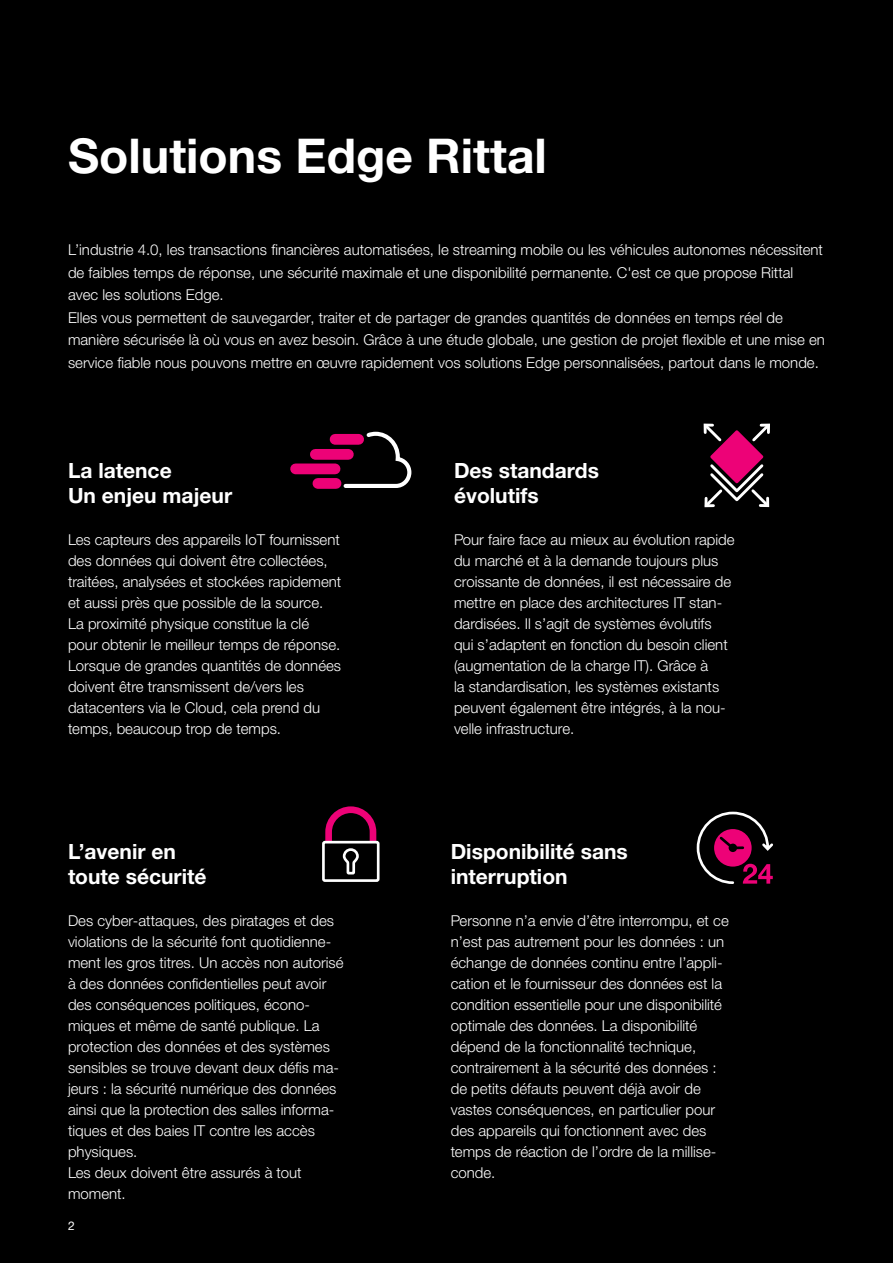
<style>
.page{position:relative;width:893px;height:1263px;background:#000}
.page>*{position:absolute;margin:0;border:0;box-sizing:border-box;transform-origin:0 0}
.t1{font:700 48px "Neue Helvetica For Rittal";color:#fff}
.t2{font:700 21px/25.5px "Neue Helvetica For Rittal";color:#fff}
.t3{font:300 15px/21px "Neue Helvetica For Rittal";color:#fff}
.t4{font:12px "Neue Helvetica For Rittal";color:#fff}
</style>
<div class="page">
<svg style="left:322px;top:810px;width:58px;height:72px"></svg>
<svg style="left:696px;top:811px;width:77px;height:73px"></svg>
<div style="left:729px;top:844px;width:8px;height:8px;background:#000;border-radius:50%"></div>
<svg style="left:341px;top:431px;width:71px;height:57px"></svg>
<div style="left:315px;top:449px;width:33px;height:11px;background:#ed0277"></div>
<div style="left:335px;top:434px;width:24px;height:11px;background:#ed0277"></div>
<div style="left:318px;top:478px;width:18px;height:11px;background:#ed0277"></div>
<div style="left:296px;top:463px;width:39px;height:11px;background:#ed0277"></div>
<svg style="left:703px;top:423px;width:67px;height:85px"></svg>
<h1 class="t1" style="left:68px;top:126px;width:480px">Solutions Edge Rittal</h1>
<p class="t3" style="left:68px;top:238px;width:758px;line-height:22.5px">L’industrie 4.0, les transactions financières automatisées, le streaming mobile ou les véhicules autonomes nécessitent de faibles temps de réponse, une sécurité maximale et une disponibilité permanente. C'est ce que propose Rittal avec les solutions Edge.<br>Elles vous permettent de sauvegarder, traiter et de partager de grandes quantités de données en temps réel de manière sécurisée là où vous en avez besoin. Grâce à une étude globale, une gestion de projet flexible et une mise en service fiable nous pouvons mettre en œuvre rapidement vos solutions Edge personnalisées, partout dans le monde.</p>
<h2 class="t2" style="left:68px;top:457px;width:166px">La latence<br>Un enjeu majeur</h2>
<p class="t3" style="left:68px;top:529px;width:275px">Les capteurs des appareils IoT fournissent des données qui doivent être collectées, traitées, analysées et stockées rapidement et aussi près que possible de la source.<br>La proximité physique constitue la clé pour obtenir le meilleur temps de réponse.<br>Lorsque de grandes quantités de données doivent être transmissent de/vers les datacenters via le Cloud, cela prend du temps, beaucoup trop de temps.</p>
<h2 class="t2" style="left:68px;top:838px;width:140px">L’avenir en toute sécurité</h2>
<p class="t3" style="left:68px;top:910px;width:277px">Des cyber-attaques, des piratages et des violations de la sécurité font quotidienne&shy;ment les gros titres. Un accès non autorisé à des données confidentielles peut avoir des conséquences politiques, écono&shy;miques et même de santé publique. La protection des données et des systèmes sensibles se trouve devant deux défis ma&shy;jeurs : la sécurité numérique des données ainsi que la protection des salles informa&shy;tiques et des baies IT contre les accès physiques.<br>Les deux doivent être assurés à tout moment.</p>
<p class="t4" style="left:68px;top:1218px;width:8px">2</p>
<h2 class="t2" style="left:454px;top:457px;width:146px">Des standards évolutifs</h2>
<p class="t3" style="left:454px;top:529px;width:282px">Pour faire face au mieux au évolution rapide du marché et à la demande toujours plus croissante de données, il est nécessaire de mettre en place des architectures IT stan&shy;dardisées. Il s’agit de systèmes évolutifs qui s’adaptent en fonction du besoin client (augmentation de la charge IT). Grâce à<br>la standardisation, les systèmes existants peuvent également être intégrés, à la nou&shy;velle infrastructure.</p>
<h2 class="t2" style="left:451px;top:838px;width:179px">Disponibilité sans interruption</h2>
<p class="t3" style="left:451px;top:910px;width:280px">Personne n’a envie d’être interrompu, et ce n’est pas autrement pour les données : un échange de données continu entre l’appli&shy;cation et le fournisseur des données est la condition essentielle pour une disponibilité optimale des données. La disponibilité dépend de la fonctionnalité technique, contrairement à la sécurité des données : de petits défauts peuvent déjà avoir de vastes conséquences, en particulier pour des appareils qui fonctionnent avec des temps de réaction de l’ordre de la millise&shy;conde.</p>
</div>
